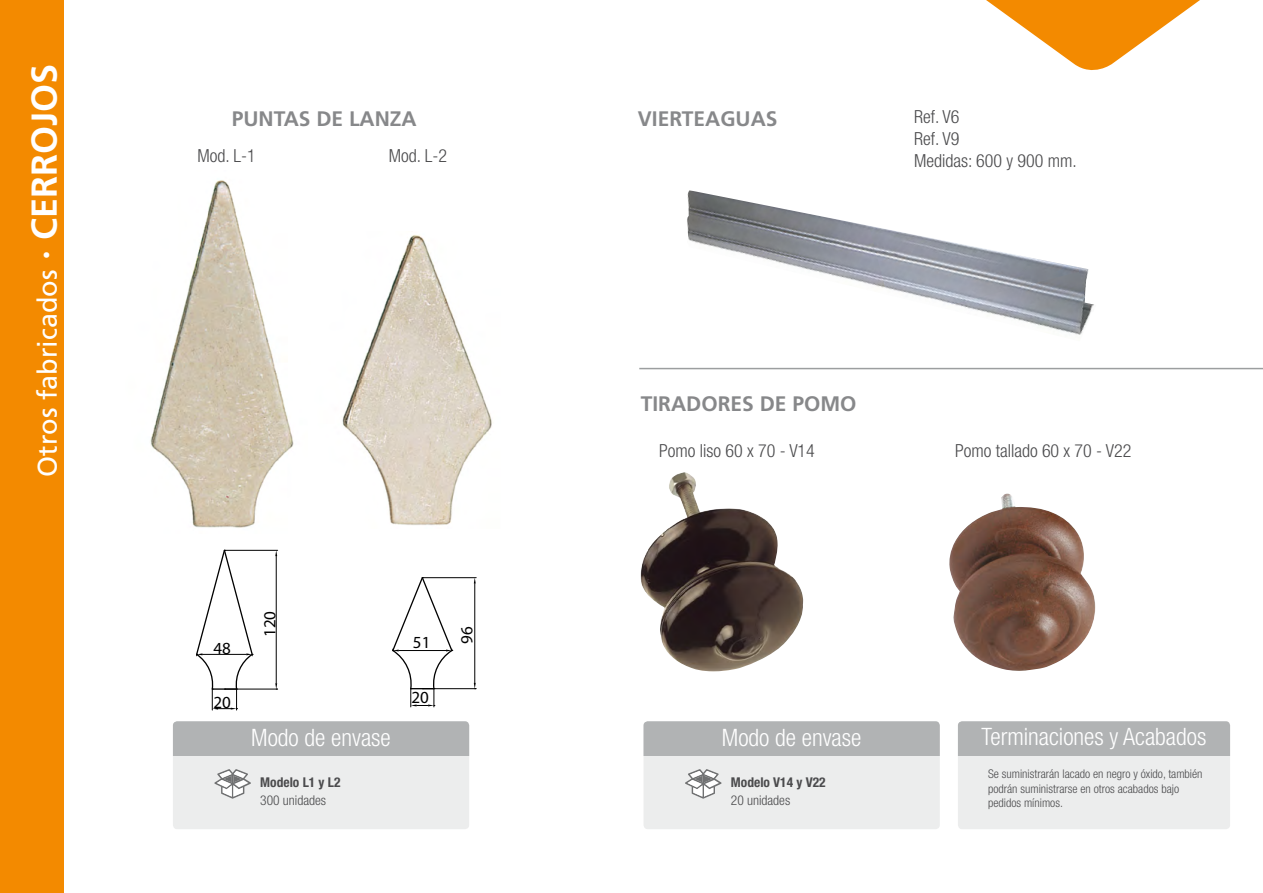
<style>
.page{position:relative;width:1263px;height:893px;background:#fff}
.page>*{position:absolute;margin:0;border:0;box-sizing:border-box;transform-origin:0 0}
.t1{font:27px "Frutiger LT Std";color:#fff}
.t2{font:300 condensed 24px "Helvetica Neue LT Std";color:#fff}
.t3{font:700 21px "Frutiger LT Std";color:#87888a}
.t4{font:300 condensed 18px/21.6px "Helvetica Neue LT Std";color:#4b4b4d}
.t5{font:16.95px "Myriad Pro";color:#000}
.t6{font:700 condensed 13.5px "Helvetica Neue LT Std";color:#4b4b4d}
.t7{font:300 condensed 13.5px "Helvetica Neue LT Std";color:#4b4b4d}
.t8{font:300 condensed 12px/14.4px "Helvetica Neue LT Std";color:#4b4b4d}
.s1{font-weight:700;font-size:36px}
</style>
<div class="page">
<svg style="left:986px;top:0;width:214px;height:70px"></svg>
<div style="left:0;top:0;width:64px;height:893px;background:#f38a00"></div>
<img style="left:640px;top:472px;width:164px;height:199px">
<img style="left:949px;top:494px;width:146px;height:177px">
<img style="left:687px;top:190px;width:407px;height:145px">
<img style="left:150px;top:180px;width:144px;height:348px">
<img style="left:342px;top:235px;width:150px;height:290px">
<div style="left:173px;top:721px;width:296px;height:108px;background:#eceded;border-radius:4px"></div>
<div style="left:173px;top:721px;width:296px;height:34px;background:#b1b3b4"></div>
<div style="left:643px;top:721px;width:297px;height:108px;background:#eceded;border-radius:4px"></div>
<div style="left:643px;top:721px;width:297px;height:34px;background:#b1b3b4"></div>
<svg style="left:214px;top:769px;width:37px;height:30px"></svg>
<svg style="left:685px;top:769px;width:36px;height:30px"></svg>
<hr style="left:639px;top:368px;width:624px;height:1px;background:#9c9e9f">
<div style="left:958px;top:721px;width:272px;height:108px;background:#eceded;border-radius:4px"></div>
<div style="left:958px;top:721px;width:272px;height:34px;background:#b1b3b4"></div>
<hr style="left:225px;top:550px;width:53px;height:1px;background:#000">
<hr style="left:225px;top:689px;width:53px;height:1px;background:#000">
<hr style="left:276px;top:556px;width:1px;height:127px;background:#000">
<svg style="left:275px;top:683px;width:2px;height:7px"></svg>
<svg style="left:196px;top:549px;width:58px;height:161px"></svg>
<hr style="left:423px;top:577px;width:53px;height:1px;background:#000">
<hr style="left:423px;top:688px;width:53px;height:1px;background:#000">
<hr style="left:474px;top:583px;width:1px;height:100px;background:#000">
<svg style="left:392px;top:577px;width:62px;height:130px"></svg>
<h1 class="t1" style="left:32px;top:477px;width:415px;rotate:-90deg">Otros fabricados <span class="s1">· CERROJOS</span></h1>
<h3 class="t3" style="left:232px;top:107px;width:187px">PUNTAS DE LANZA</h3>
<h3 class="t3" style="left:638px;top:107px;width:141px">VIERTEAGUAS</h3>
<h3 class="t4" style="left:197px;top:145px;width:60px">Mod. L-1</h3>
<h3 class="t4" style="left:389px;top:145px;width:60px">Mod. L-2</h3>
<h3 class="t4" style="left:914px;top:106px;width:164px">Ref. V6<br>Ref. V9<br>Medidas: 600 y 900 mm.</h3>
<h3 class="t3" style="left:641px;top:392px;width:217px">TIRADORES DE POMO</h3>
<h3 class="t4" style="left:659px;top:440px;width:157px">Pomo liso 60 x 70 - V14</h3>
<h3 class="t5" style="left:213px;top:639px;width:19px">48</h3>
<h3 class="t5" style="left:213px;top:693px;width:19px">20</h3>
<h3 class="t5" style="left:260px;top:637px;width:28px;rotate:-90deg">120</h3>
<h3 class="t5" style="left:413px;top:633px;width:19px">51</h3>
<h3 class="t5" style="left:457px;top:644px;width:19px;rotate:-90deg">96</h3>
<h3 class="t5" style="left:411px;top:688px;width:19px">20</h3>
<h2 class="t2" style="left:251px;top:724px;width:141px">Modo de envase</h2>
<h2 class="t2" style="left:722px;top:724px;width:141px">Modo de envase</h2>
<p class="t6" style="left:260px;top:774px;width:82px">Modelo L1 y L2</p>
<p class="t7" style="left:260px;top:792px;width:67px">300 unidades</p>
<p class="t6" style="left:731px;top:774px;width:96px">Modelo V14 y V22</p>
<p class="t7" style="left:731px;top:792px;width:61px">20 unidades</p>
<h3 class="t4" style="left:955px;top:440px;width:178px">Pomo tallado 60 x 70 - V22</h3>
<h2 class="t2" style="left:981px;top:723px;width:226px">Terminaciones y Acabados</h2>
<p class="t8" style="left:988px;top:767px;width:216px">Se suministrarán lacado en negro y óxido, también podrán suministrarse en otros acabados bajo pedidos mínimos.</p>
</div>
